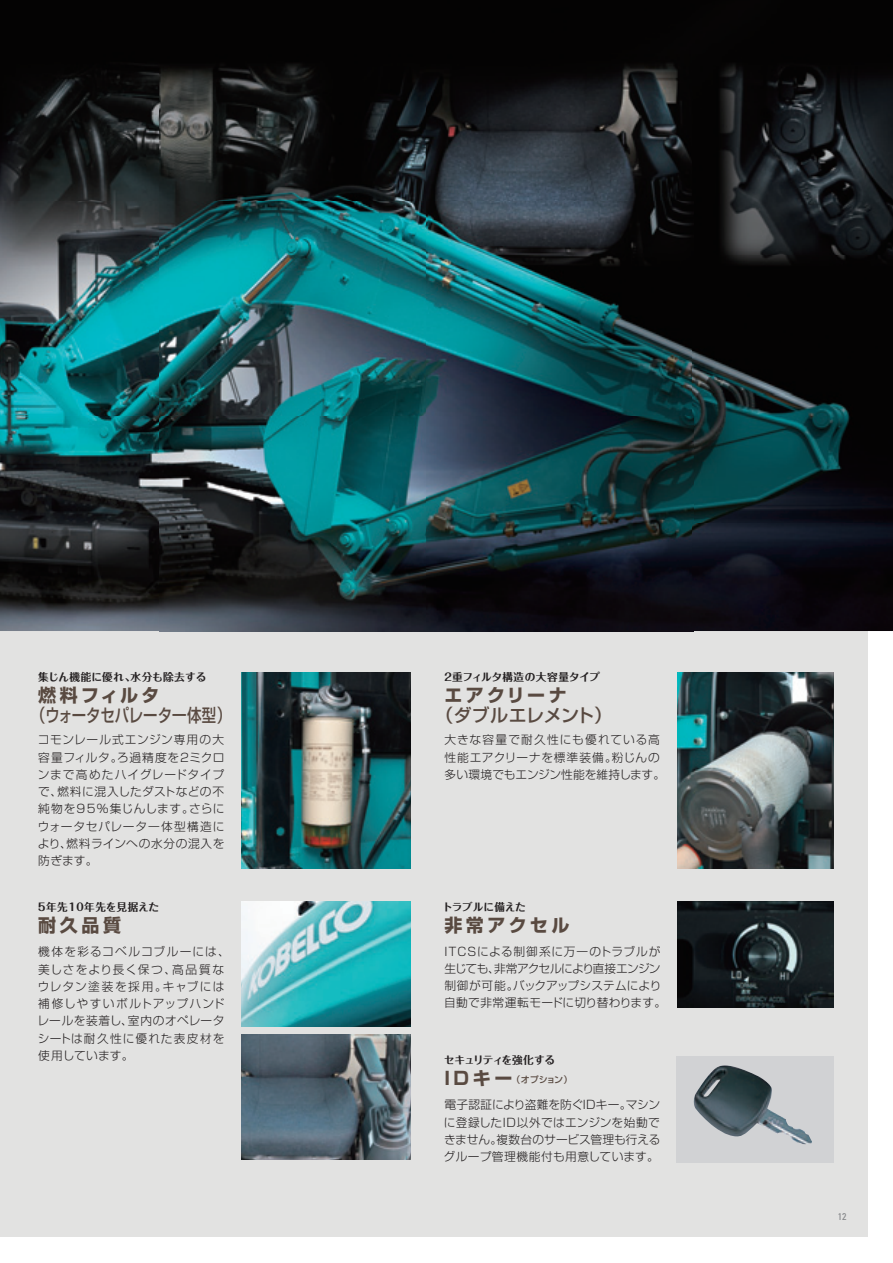
<style>
.page{position:relative;width:893px;height:1263px;background:#fff}
.page>*{position:absolute;margin:0;border:0;box-sizing:border-box;transform-origin:0 0}
.t1{font:18px "Shin Go Pr 5 Bold 90 pv RKSJ H";letter-spacing:.185em;color:#594a41}
.t2{font:18px "Shin Go Pr 5 Medium 90 pv RKSJ H";letter-spacing:-.005em;color:#594a41;scale:.8 1}
.t3{font:18px "Shin Go Pr 5 Medium 90 pv RKSJ H";letter-spacing:-.005em;color:#594a41}
.t4{font:11.7px/17.2px "Shin Go Pr 5 Light 90 pv RKSJ H";letter-spacing:.04em;color:#231f20;text-align:justify}
.t5{font:11.7px/17.2px "Shin Go Pr 5 Light 90 pv RKSJ H";letter-spacing:.08em;color:#231f20}
.t6{font:11.7px/17.2px "Shin Go Pr 5 Light 90 pv RKSJ H";letter-spacing:.01em;color:#231f20}
.t7{font:10.65px "Folk Pro Bold 90 pv RKSJ H";letter-spacing:.01em;color:#231f20}
.t8{font:10.65px "Folk Pro Bold 90 pv RKSJ H";letter-spacing:.05em;color:#231f20}
.t9{font:10.65px "Folk Pro Bold 90 pv RKSJ H";letter-spacing:-.04em;color:#231f20}
.t10{font:10.65px "Folk Pro Bold 90 pv RKSJ H";letter-spacing:-.02em;color:#231f20}
.t11{font:condensed 9.75px "Univers";color:#808285}
.t12{font:9px "Shin Go Pr 5 Medium 90 pv RKSJ H";letter-spacing:-.07em;color:#594a41}
.s1{font-family:"Shin Go Pr 5 Bold 90 pv RKSJ H";font-size:18px}
</style>
<div class="page">
<div style="left:0;top:29px;width:867px;height:1208px;background:#e2e2e1"></div>
<img style="left:0;top:0;width:892px;height:632px">
<img style="left:677px;top:902px;width:156px;height:106px">
<img style="left:241px;top:1035px;width:169px;height:125px">
<img style="left:241px;top:902px;width:169px;height:124px">
<img style="left:241px;top:672px;width:169px;height:196px">
<img style="left:677px;top:672px;width:156px;height:196px">
<div style="left:676px;top:1056px;width:157px;height:106px;background:#d1d2d4"></div>
<img style="left:693px;top:1065px;width:119px;height:80px">
<p class="t7" style="left:38px;top:673px;width:169px">集じん機能に優れ、水分も除去する</p>
<h1 class="t1" style="left:38px;top:689px;width:122px">燃料フィルタ</h1>
<h1 class="t2" style="left:31px;top:708px;width:252px">（ウォータセパレータ一体型）</h1>
<p class="t4" style="left:38px;top:733px;width:188px">コモンレール式エンジン専用の大容量フィルタ。ろ過精度を2ミクロンまで高めたハイグレードタイプで、燃料に混入したダストなどの不純物を95％集じんします。さらにウォータセパレータ一体型構造により、燃料ラインへの水分の混入を防ぎます。</p>
<p class="t8" style="left:38px;top:903px;width:122px">5年先10年先を見据えた</p>
<h1 class="t1" style="left:38px;top:918px;width:84px">耐久品質</h1>
<p class="t5" style="left:37px;top:945px;width:194px">機体を彩るコベルコブルーには、美しさをより長く保つ、高品質なウレタン塗装を採用。キャブには補修しやすいボルトアップハンドレールを装着し、室内のオペレータシートは耐久性に優れた表皮材を使用しています。</p>
<p class="t7" style="left:444px;top:673px;width:157px">2重フィルタ構造の大容量タイプ</p>
<h1 class="t1" style="left:444px;top:689px;width:124px">エアクリーナ</h1>
<h1 class="t3" style="left:435px;top:708px;width:178px">（ダブルエレメント）</h1>
<p class="t4" style="left:444px;top:733px;width:222px;text-align:left">大きな容量で耐久性にも優れている高性能エアクリーナを標準装備。粉じんの多い環境でもエンジン性能を維持します。</p>
<p class="t10" style="left:442px;top:903px;width:85px">トラブルに備えた</p>
<h1 class="t1" style="left:444px;top:918px;width:126px">非常アクセル</h1>
<p class="t6" style="left:444px;top:944px;width:223px">ITCSによる制御系に万一のトラブルが生じても、非常アクセルにより直接エンジン制御が可能。バックアップシステムにより自動で非常運転モードに切り替わります。</p>
<p class="t9" style="left:444px;top:1056px;width:113px">セキュリティを強化する</p>
<p class="t12" style="left:444px;top:1076px;width:130px"><span class="s1">I D キー</span>（オプション）</p>
<p class="t4" style="left:443px;top:1098px;width:218px">電子認証により盗難を防ぐIDキー。マシンに登録したID以外ではエンジンを始動できません。複数台のサービス管理も行えるグループ管理機能付も用意しています。</p>
<p class="t11" style="left:837px;top:1213px;width:10px">12</p>
</div>
